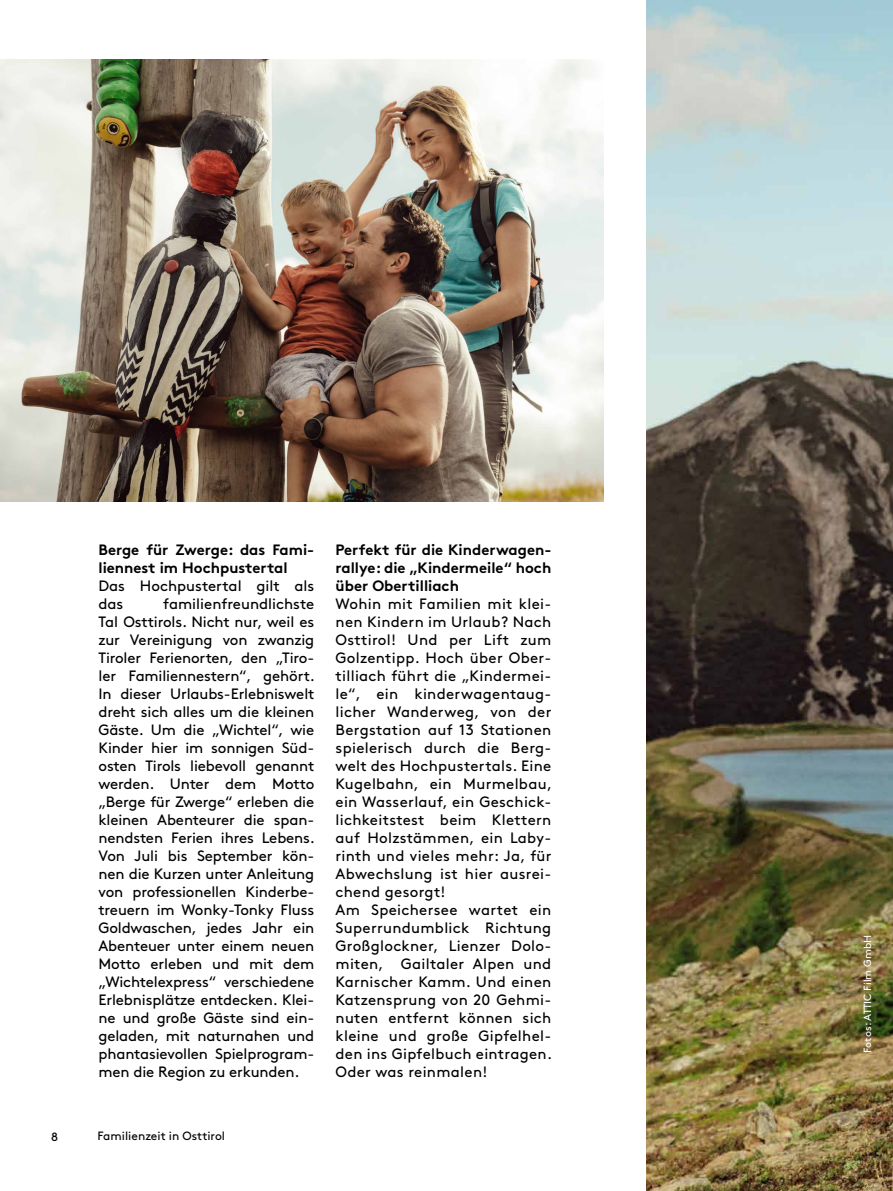
<style>
.page{position:relative;width:893px;height:1191px;background:#fff}
.page>*{position:absolute;margin:0;border:0;box-sizing:border-box;transform-origin:0 0}
.t1{font:15px/18px "Brown";letter-spacing:.02em;color:#000;text-align:justify}
.t2{font:700 15px/18px "Brown";color:#000}
.t3{font:15px/18px "Brown";color:#000}
.t4{font:12px "Brown Pro";color:#000}
.t5{font:10.5px "Brown";color:#fff}
</style>
<div class="page">
<img style="left:0;top:60px;width:604px;height:442px">
<img style="left:646px;top:0;width:247px;height:1191px">
<p class="t2" style="left:99px;top:539px;width:217px">Berge für Zwerge: das Fami&shy;liennest im Hochpustertal</p>
<p class="t3" style="left:99px;top:576px;width:217px">Das Hochpustertal gilt als das</p>
<p class="t1" style="left:99px;top:594px;width:218px;text-indent:65px">familienfreundlichste Tal Osttirols. Nicht nur, weil es zur Vereinigung von zwanzig Tiroler Ferienorten, den „Tiro&shy;ler Familiennestern“, gehört.<br>In dieser Urlaubs-Erlebniswelt dreht sich alles um die kleinen Gäste. Um die „Wichtel“, wie Kinder hier im sonnigen Süd&shy;osten Tirols liebevoll genannt werden. Unter dem Motto „Berge für Zwerge“ erleben die kleinen Abenteurer die span&shy;nendsten Ferien ihres Lebens.<br>Von Juli bis September kön&shy;nen die Kurzen unter Anleitung von professionellen Kinderbe&shy;treuern im Wonky-Tonky Fluss Goldwaschen, jedes Jahr ein Abenteuer unter einem neuen Motto erleben und mit dem „Wichtelexpress“ verschiedene Erlebnisplätze entdecken. Klei&shy;ne und große Gäste sind ein&shy;geladen, mit naturnahen und phantasievollen Spielprogram&shy;men die Region zu erkunden.</p>
<p class="t4" style="left:51px;top:1127px;width:8px">8</p>
<p class="t4" style="left:97px;top:1127px;width:129px">Familienzeit in Osttirol</p>
<p class="t2" style="left:336px;top:539px;width:217px;text-align:justify">Perfekt für die Kinderwagen&shy;rallye: die „Kindermeile“ hoch über Obertilliach</p>
<p class="t1" style="left:336px;top:594px;width:218px;text-align:left">Wohin mit Familien mit klei&shy;nen Kindern im Urlaub? Nach<br>Osttirol! Und per Lift zum<br>Golzentipp. Hoch über Ober&shy;tilliach führt die „Kindermei&shy;le“, ein kinderwagentaug&shy;licher Wanderweg, von der<br>Bergstation auf 13 Stationen spielerisch durch die Berg&shy;welt des Hochpustertals. Eine<br>Kugelbahn, ein Murmelbau, ein Wasserlauf, ein Geschick&shy;lichkeitstest beim Klettern auf Holzstämmen, ein Laby&shy;rinth und vieles mehr: Ja, für<br>Abwechslung ist hier ausrei&shy;chend gesorgt!<br>Am Speichersee wartet ein<br>Superrundumblick Richtung<br>Großglockner, Lienzer Dolo&shy;miten, Gailtaler Alpen und<br>Karnischer Kamm. Und einen<br>Katzensprung von 20 Gehmi&shy;nuten entfernt können sich kleine und große Gipfelhel&shy;den ins Gipfelbuch eintragen.<br>Oder was reinmalen!</p>
<p class="t5" style="left:859px;top:1052px;width:119px;rotate:-90deg">Fotos: ATTIC Film GmbH</p>
</div>
